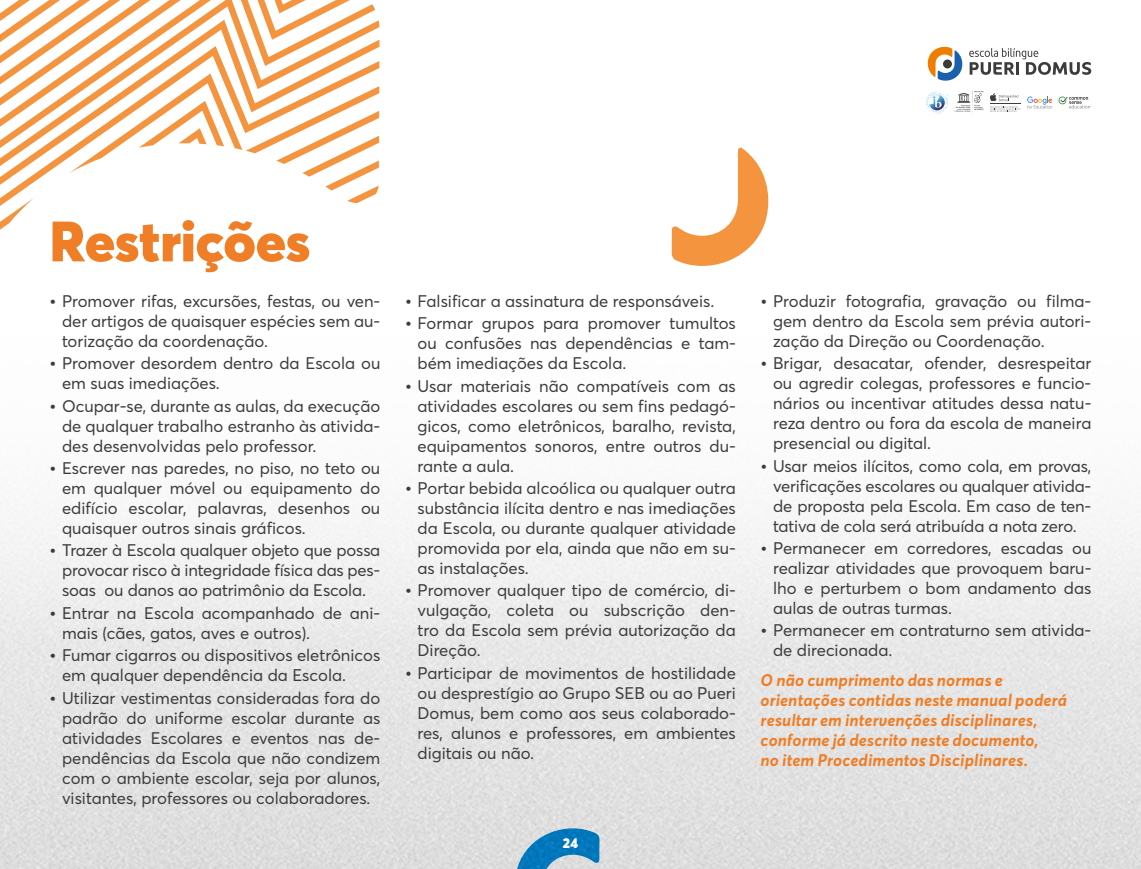
<style>
.page{position:relative;width:1141px;height:869px;background:#fff}
.page>*{position:absolute;margin:0;border:0;box-sizing:border-box;transform-origin:0 0}
.t1{font:900 56px "Averta PE";letter-spacing:-.005em;color:#ef7e26}
.t2{font:16.62px/19.9px "Averta PE";color:#3c3c3b;text-align:justify}
.t3{font:italic 700 16.62px/19.9px "Averta PE";letter-spacing:.01em;color:#ef7e26}
.t4{font:900 14px "Averta PE";color:#fff}
.s1{font-weight:800}
</style>
<div class="page">
<svg style="left:738px;top:147px;width:30px;height:47px"></svg>
<svg style="left:0;top:0;width:379px;height:194px"></svg>
<img style="left:0;top:194px;width:1141px;height:674px">
<svg style="left:969px;top:48px;width:122px;height:27px"></svg>
<svg style="left:928px;top:47px;width:34px;height:34px"></svg>
<svg style="left:1027px;top:96px;width:25px;height:12px"></svg>
<svg style="left:926px;top:92px;width:22px;height:21px"></svg>
<svg style="left:1058px;top:96px;width:33px;height:12px"></svg>
<svg style="left:955px;top:91px;width:29px;height:23px"></svg>
<svg style="left:990px;top:93px;width:31px;height:19px"></svg>
<h1 class="t1" style="left:50px;top:201px;width:262px">Restrições</h1>
<p class="t2" style="left:62px;top:290px;width:320px;text-indent:-12px"><span class="s1">•</span> Promover rifas, excursões, festas, ou ven&shy;der artigos de quaisquer espécies sem au&shy;torização da coordenação.</p>
<p class="t2" style="left:62px;top:352px;width:320px;text-indent:-12px"><span class="s1">•</span> Promover desordem dentro da Escola ou em suas imediações.</p>
<p class="t2" style="left:62px;top:395px;width:320px;text-indent:-12px"><span class="s1">•</span> Ocupar-se, durante as aulas, da execução de qualquer trabalho estranho às ativida&shy;des desenvolvidas pelo professor.</p>
<p class="t2" style="left:62px;top:457px;width:320px;text-indent:-12px"><span class="s1">•</span> Escrever nas paredes, no piso, no teto ou em qualquer móvel ou equipamento do edifício escolar, palavras, desenhos ou quaisquer outros sinais gráficos.</p>
<p class="t2" style="left:62px;top:539px;width:320px;text-indent:-12px"><span class="s1">•</span> Trazer à Escola qualquer objeto que possa provocar risco à integridade física das pes&shy;soas ou danos ao patrimônio da Escola.</p>
<p class="t2" style="left:62px;top:602px;width:320px;text-indent:-12px"><span class="s1">•</span> Entrar na Escola acompanhado de ani&shy;mais (cães, gatos, aves e outros).</p>
<p class="t2" style="left:62px;top:644px;width:320px;text-indent:-12px"><span class="s1">•</span> Fumar cigarros ou dispositivos eletrônicos em qualquer dependência da Escola.</p>
<p class="t2" style="left:62px;top:686px;width:320px;text-indent:-12px"><span class="s1">•</span> Utilizar vestimentas consideradas fora do padrão do uniforme escolar durante as atividades Escolares e eventos nas de&shy;pendências da Escola que não condizem com o ambiente escolar, seja por alunos, visitantes, professores ou colaboradores.</p>
<p class="t2" style="left:405px;top:290px;width:311px"><span class="s1">•</span> Falsificar a assinatura de responsáveis.</p>
<p class="t2" style="left:418px;top:313px;width:320px;text-indent:-12px"><span class="s1">•</span> Formar grupos para promover tumultos ou confusões nas dependências e tam&shy;bém imediações da Escola.</p>
<p class="t2" style="left:418px;top:375px;width:320px;text-indent:-12px"><span class="s1">•</span> Usar materiais não compatíveis com as atividades escolares ou sem fins pedagó&shy;gicos, como eletrônicos, baralho, revista, equipamentos sonoros, entre outros du&shy;rante a aula.</p>
<p class="t2" style="left:418px;top:477px;width:320px;text-indent:-12px"><span class="s1">•</span> Portar bebida alcoólica ou qualquer outra substância ilícita dentro e nas imediações da Escola, ou durante qualquer atividade promovida por ela, ainda que não em su&shy;as instalações.</p>
<p class="t2" style="left:418px;top:579px;width:320px;text-indent:-12px"><span class="s1">•</span> Promover qualquer tipo de comércio, di&shy;vulgação, coleta ou subscrição den&shy;tro da Escola sem prévia autorização da Direção.</p>
<p class="t2" style="left:418px;top:662px;width:320px;text-indent:-12px"><span class="s1">•</span> Participar de movimentos de hostilidade ou desprestígio ao Grupo SEB ou ao Pueri Domus, bem como aos seus colaborado&shy;res, alunos e professores, em ambientes digitais ou não.</p>
<p class="t2" style="left:773px;top:290px;width:320px;text-indent:-12px"><span class="s1">•</span> Produzir fotografia, gravação ou filma&shy;gem dentro da Escola sem prévia autori&shy;zação da Direção ou Coordenação.</p>
<p class="t2" style="left:773px;top:352px;width:320px;text-indent:-12px"><span class="s1">•</span> Brigar, desacatar, ofender, desrespeitar ou agredir colegas, professores e funcio&shy;nários ou incentivar atitudes dessa natu&shy;reza dentro ou fora da escola de maneira presencial ou digital.</p>
<p class="t2" style="left:773px;top:455px;width:320px;text-indent:-12px"><span class="s1">•</span> Usar meios ilícitos, como cola, em provas, verificações escolares ou qualquer ativida&shy;de proposta pela Escola. Em caso de ten&shy;tativa de cola será atribuída a nota zero.</p>
<p class="t2" style="left:773px;top:537px;width:320px;text-indent:-12px"><span class="s1">•</span> Permanecer em corredores, escadas ou realizar atividades que provoquem baru&shy;lho e perturbem o bom andamento das aulas de outras turmas.</p>
<p class="t2" style="left:773px;top:619px;width:320px;text-indent:-12px"><span class="s1">•</span> Permanecer em contraturno sem ativida&shy;de direcionada.</p>
<p class="t3" style="left:761px;top:670px;width:308px">O não cumprimento das normas e orientações contidas neste manual poderá resultar em intervenções disciplinares, conforme já descrito neste documento,<br>no item Procedimentos Disciplinares.</p>
<p class="t4" style="left:563px;top:832px;width:17px">24</p>
</div>
